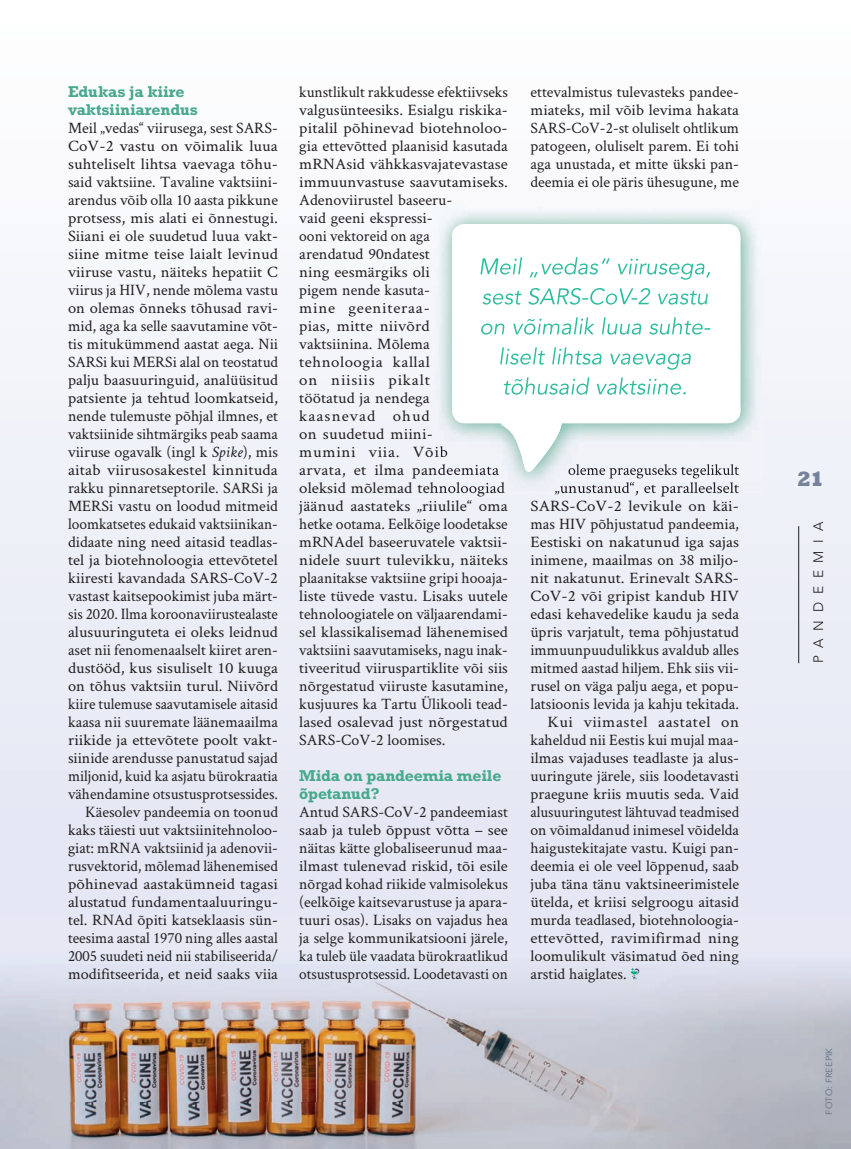
<style>
.page{position:relative;width:851px;height:1149px;background:#fff}
.page>*{position:absolute;margin:0;border:0;box-sizing:border-box;transform-origin:0 0}
.t1{font:800 21px "Rockwell Std";color:#76829b}
.t2{font:15.9px/18px "Crimson Text";color:#231f20;text-align:justify}
.t3{font:15.9px "Crimson Text";color:#231f20;scale:1.06 1}
.t4{font:700 15.9px/18px "Rockwell Std";letter-spacing:-.01em;color:#48a98c}
.t5{font:15.9px "Crimson Text";color:#231f20;scale:.96 1}
.t6{font:15.9px "Crimson Text";color:#231f20;scale:1.05 1}
.t7{font:15.9px "Crimson Text";letter-spacing:.03em;color:#231f20;scale:1.06 1}
.t8{font:300 13.65px "Avenir LT Std";letter-spacing:.57em;color:#231f20}
.t9{font:9px "Avenir";letter-spacing:.02em;color:#606e81}
.s1{font-style:italic}
</style>
<div class="page">
<div style="left:0;top:297px;width:850px;height:621px;background:#ebedf6"></div>
<div style="left:299px;top:194px;width:152px;height:11px;background:#f9f9fc"></div>
<div style="left:299px;top:446px;width:135px;height:11px;background:#f0f2f9"></div>
<div style="left:300px;top:464px;width:134px;height:14px;background:#f0f2f9"></div>
<div style="left:300px;top:482px;width:205px;height:14px;background:#eff1f8"></div>
<svg style="left:554px;top:492px;width:185px;height:4px"></svg>
<img style="left:0;top:918px;width:850px;height:230px">
<svg style="left:630px;top:967px;width:9px;height:12px"></svg>
<img style="left:434px;top:208px;width:327px;height:284px">
<img style="left:434px;top:446px;width:14px;height:11px">
<img style="left:434px;top:464px;width:65px;height:14px">
<img style="left:434px;top:482px;width:71px;height:10px">
<img style="left:568px;top:471px;width:171px;height:7px">
<img style="left:554px;top:482px;width:185px;height:10px">
<img style="left:452px;top:224px;width:288px;height:247px">
<img style="left:480px;top:257px;width:231px;height:22px">
<img style="left:482px;top:288px;width:226px;height:16px">
<img style="left:481px;top:317px;width:229px;height:17px">
<img style="left:500px;top:347px;width:191px;height:22px">
<img style="left:504px;top:377px;width:181px;height:17px">
<hr style="left:798px;top:526px;width:1px;height:137px;background:#231f20">
<p class="t4" style="left:68px;top:82px;width:131px">Edukas ja kiire vaktsiiniarendus</p>
<p class="t2" style="left:68px;top:118px;width:211px;text-align:right">Meil „vedas“ viirusega, sest SARS-CoV-2 vastu on võimalik luua suhteliselt lihtsa vaevaga tõhu&shy;said vaktsiine. Tavaline vaktsiini&shy;arendus võib olla 10 aasta pikkune protsess, mis alati ei õnnestugi.<br>Siiani ei ole suudetud luua vakt&shy;siine mitme teise laialt levinud viiruse vastu, näiteks hepatiit C viirus ja HIV, nende mõlema vastu on olemas õnneks tõhusad ravi&shy;mid, aga ka selle saavutamine võt&shy;tis mitukümmend aastat aega. Nii SARSi kui MERSi alal on teostatud palju baasuuringuid, analüüsitud patsiente ja tehtud loomkatseid, nende tulemuste põhjal ilmnes, et vaktsiinide sihtmärgiks peab saama viiruse ogavalk (ingl k <span class="s1">Spike</span>), mis aitab viirusosakestel kinnituda rakku pinnaretseptorile. SARSi ja MERSi vastu on loodud mitmeid loomkatsetes edukaid vaktsiinikan&shy;didaate ning need aitasid teadlas&shy;tel ja biotehnoloogia ettevõtetel kiiresti kavandada SARS-CoV-2 vastast kaitsepookimist juba märt&shy;sis 2020. Ilma koroonaviirustealaste alusuuringuteta ei oleks leidnud aset nii fenomenaalselt kiiret aren&shy;dustööd, kus sisuliselt 10 kuuga on tõhus vaktsiin turul. Niivõrd kiire tulemuse saavutamisele aitasid kaasa nii suuremate läänemaailma riikide ja ettevõtete poolt vakt&shy;siinide arendusse panustatud sajad miljonid, kuid ka asjatu bürokraatia vähendamine otsustusprotsessides.<br>Käesolev pandeemia on toonud kaks täiesti uut vaktsiinitehnoloo&shy;giat: mRNA vaktsiinid ja adenovii&shy;rusvektorid, mõlemad lähenemised põhinevad aastakümneid tagasi alustatud fundamentaaluuringu&shy;tel. RNAd õpiti katseklaasis sün&shy;teesima aastal 1970 ning alles aastal 2005 suudeti neid nii stabiliseerida/ modifitseerida, et neid saaks viia</p>
<p class="t2" style="left:299px;top:82px;width:210px;text-align:left">kunstlikult rakkudesse efektiivseks valgusünteesiks. Esialgu riskika&shy;pitalil põhinevad biotehnoloo&shy;gia ettevõtted plaanisid kasutada mRNAsid vähkkasvajatevastase immuunvastuse saavutamiseks.<br>Adenoviirustel baseeru-<br>vaid geeni ekspressi-<br>ooni vektoreid on aga<br>arendatud 90ndatest<br>ning eesmärgiks oli<br>pigem nende kasuta-<br>mine geeniteraa-<br>pias, mitte niivõrd<br>vaktsiinina. Mõlema tehnoloogia kallal<br>on niisiis pikalt<br>töötatud ja nendega kaasnevad ohud<br>on suudetud miini-<br>mumini viia. Võib<br>arvata, et ilma pandeemiata oleksid mõlemad tehnoloogiad jäänud aastateks „riiulile“ oma hetke ootama. Eelkõige loodetakse mRNAdel baseeruvatele vaktsii&shy;nidele suurt tulevikku, näiteks plaanitakse vaktsiine gripi hooaja&shy;liste tüvede vastu. Lisaks uutele tehnoloogiatele on väljaarendami&shy;sel klassikalisemad lähenemised vaktsiini saavutamiseks, nagu inak&shy;tiveeritud viiruspartiklite või siis nõrgestatud viiruste kasutamine, kusjuures ka Tartu Ülikooli tead&shy;lased osalevad just nõrgestatud<br>SARS-CoV-2 loomises.</p>
<p class="t4" style="left:299px;top:766px;width:204px">Mida on pandeemia meile õpetanud?</p>
<p class="t2" style="left:299px;top:802px;width:210px">Antud SARS-CoV-2 pandeemiast saab ja tuleb õppust võtta – see näitas kätte globaliseerunud maa&shy;ilmast tulenevad riskid, tõi esile nõrgad kohad riikide valmisolekus (eelkõige kaitsevarustuse ja apara&shy;tuuri osas). Lisaks on vajadus hea ja selge kommunikatsiooni järele, ka tuleb üle vaadata bürokraatlikud otsustusprotsessid. Loodetavasti on</p>
<p class="t2" style="left:530px;top:82px;width:210px">ettevalmistus tulevasteks pandee&shy;miateks, mil võib levima hakata SARS-CoV-2-st oluliselt ohtlikum patogeen, oluliselt parem. Ei tohi aga unustada, et mitte ükski pan&shy;deemia ei ole päris ühesugune, me</p>
<p class="t3" style="left:530px;top:495px;width:198px">SARS-CoV-2 levikule on käi-</p>
<p class="t2" style="left:530px;top:514px;width:210px">mas HIV põhjustatud pandeemia,</p>
<p class="t3" style="left:530px;top:531px;width:198px">Eestiski on nakatunud iga sajas</p>
<p class="t2" style="left:530px;top:550px;width:210px">inimene, maailmas on 38 miljo-</p>
<p class="t6" style="left:530px;top:567px;width:200px">nit nakatunut. Erinevalt SARS-</p>
<p class="t3" style="left:530px;top:585px;width:198px">CoV-2 või gripist kandub HIV</p>
<p class="t2" style="left:530px;top:604px;width:210px">edasi kehavedelike kaudu ja seda</p>
<p class="t2" style="left:530px;top:622px;width:210px">üpris varjatult, tema põhjustatud</p>
<p class="t2" style="left:530px;top:640px;width:210px">immuunpuudulikkus avaldub alles</p>
<p class="t2" style="left:530px;top:658px;width:210px">mitmed aastad hiljem. Ehk siis vii-</p>
<p class="t2" style="left:530px;top:676px;width:210px">rusel on väga palju aega, et popu-</p>
<p class="t2" style="left:530px;top:694px;width:210px">latsioonis levida ja kahju tekitada.</p>
<p class="t7" style="left:547px;top:711px;width:182px">Kui viimastel aastatel on</p>
<p class="t2" style="left:530px;top:730px;width:210px">kaheldud nii Eestis kui mujal maa-</p>
<p class="t2" style="left:530px;top:748px;width:210px">ilmas vajaduses teadlaste ja alus-</p>
<p class="t2" style="left:530px;top:766px;width:210px">uuringute järele, siis loodetavasti</p>
<p class="t2" style="left:530px;top:784px;width:210px">praegune kriis muutis seda. Vaid</p>
<p class="t5" style="left:530px;top:801px;width:219px">alusuuringutest lähtuvad teadmised</p>
<p class="t2" style="left:530px;top:820px;width:210px">on võimaldanud inimesel võidelda</p>
<p class="t2" style="left:530px;top:838px;width:210px">haigustekitajate vastu. Kuigi pan-</p>
<p class="t2" style="left:530px;top:856px;width:210px">deemia ei ole veel lõppenud, saab</p>
<p class="t2" style="left:530px;top:874px;width:210px">juba täna tänu vaktsineerimistele</p>
<p class="t2" style="left:530px;top:892px;width:210px">ütelda, et kriisi selgroogu aitasid</p>
<p class="t2" style="left:530px;top:910px;width:210px">murda teadlased, biotehnoloogia-</p>
<p class="t3" style="left:530px;top:927px;width:198px">ettevõtted, ravimifirmad ning</p>
<p class="t2" style="left:530px;top:946px;width:210px">loomulikult väsimatud õed ning</p>
<p class="t2" style="left:530px;top:964px;width:98px">arstid haiglates.</p>
<h1 class="t1" style="left:796px;top:466px;width:29px">21</h1>
<p class="t8" style="left:810px;top:662px;width:142px;rotate:-90deg">Pandeemia</p>
<p class="t9" style="left:823px;top:1114px;width:68px;rotate:-90deg">FOTO: FREEPIK</p>
</div>
